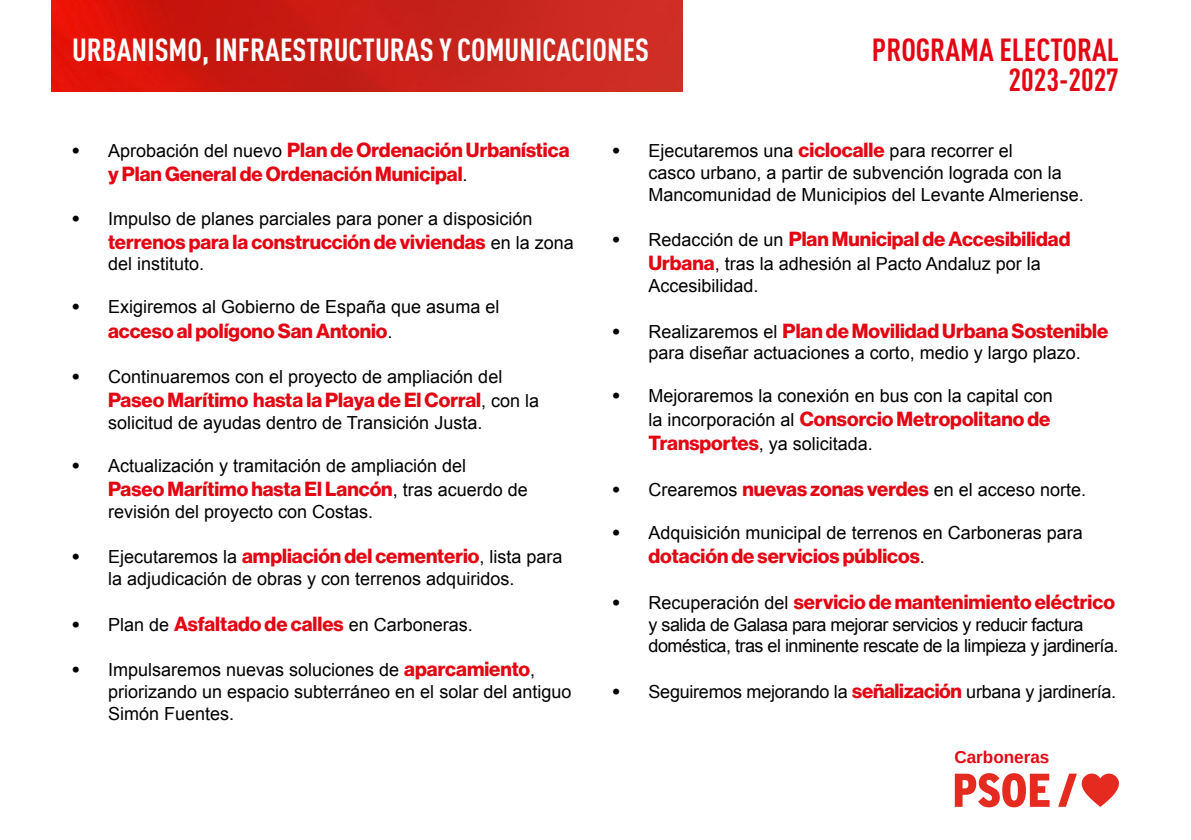
<style>
.page{position:relative;width:1191px;height:840px;background:#fff}
.page>*{position:absolute;margin:0;border:0;box-sizing:border-box;transform-origin:0 0}
.t1{font:700 31.6px "DIN Cond";color:#fff}
.t2{font:700 31.6px/30.6px "DIN Cond";color:#e30613;text-align:right}
.t3{font:20px/24px "N Haas Grotesk DS Pro 75 Bd";color:#e30613}
.t4{font:18px/21.6px "Arial";color:#000}
.t5{font:18px/21.6px "Arial";letter-spacing:-.03em;color:#000}
.t6{font:700 17.2px "Arimo";color:#e30613}
.s1{color:#000}
.s2{font-family:"Arial";font-size:18px;color:#000}
.s3{font-family:"N Haas Grotesk DS Pro 75 Bd";font-size:20px}
.s4{font-family:"N Haas Grotesk DS Pro 75 Bd";font-size:20px;color:#e30613}
</style>
<div class="page">
<img style="left:51px;top:0;width:631px;height:92px">
<svg style="left:954px;top:773px;width:95px;height:33px"></svg>
<svg style="left:1058px;top:773px;width:61px;height:33px"></svg>
<h1 class="t1" style="left:72px;top:30px;width:578px">URBANISMO, INFRAESTRUCTURAS Y COMUNICACIONES</h1>
<h1 class="t2" style="left:872px;top:33px;width:248px">PROGRAMA ELECTORAL<br>2023-2027</h1>
<p class="t3" style="left:108px;top:138px;width:463px;text-indent:-36px"><span class="s1">•</span> <span class="s2">Aprobación del nuevo</span> Plan de Ordenación Urbanística y Plan General de Ordenación Municipal<span class="s2">.</span></p>
<p class="t4" style="left:72px;top:207px;width:462px"><span class="s3">•</span> Impulso de planes parciales para poner a disposición</p>
<p class="t3" style="left:108px;top:230px;width:467px">terrenos para la construcción de viviendas <span class="s2">en la zona</span></p>
<p class="t4" style="left:108px;top:253px;width:98px">del instituto.</p>
<p class="t4" style="left:72px;top:296px;width:429px"><span class="s3">•</span> Exigiremos al Gobierno de España que asuma el</p>
<p class="t3" style="left:108px;top:318px;width:286px">acceso al polígono San Antonio<span class="s2">.</span></p>
<p class="t4" style="left:72px;top:366px;width:432px"><span class="s3">•</span> Continuaremos con el proyecto de ampliación del</p>
<p class="t3" style="left:108px;top:388px;width:433px">Paseo Marítimo hasta la Playa de El Corral<span class="s2">, con la</span></p>
<p class="t4" style="left:108px;top:411px;width:376px">solicitud de ayudas dentro de Transición Justa.</p>
<p class="t4" style="left:72px;top:455px;width:396px"><span class="s3">•</span> Actualización y tramitación de ampliación del</p>
<p class="t3" style="left:108px;top:477px;width:421px">Paseo Marítimo hasta El Lancón<span class="s2">, tras acuerdo de</span></p>
<p class="t4" style="left:108px;top:500px;width:267px">revisión del proyecto con Costas.</p>
<p class="t4" style="left:108px;top:546px;width:456px;text-indent:-36px"><span class="s3">•</span> Ejecutaremos la <span class="s4">ampliación del cementerio</span>, lista para la adjudicación de obras y con terrenos adquiridos.</p>
<p class="t4" style="left:72px;top:613px;width:402px"><span class="s3">•</span> Plan de <span class="s4">Asfaltado de calles</span> en Carboneras.</p>
<p class="t4" style="left:108px;top:659px;width:465px;text-indent:-36px"><span class="s3">•</span> Impulsaremos nuevas soluciones de <span class="s4">aparcamiento</span>, priorizando un espacio subterráneo en el solar del antiguo<br>Simón Fuentes.</p>
<p class="t4" style="left:648px;top:140px;width:437px;text-indent:-36px"><span class="s3">•</span> Ejecutaremos una <span class="s4">ciclocalle</span> para recorrer el<br>casco urbano, a partir de subvención lograda con la<br>Mancomunidad de Municipios del Levante Almeriense.</p>
<p class="t3" style="left:612px;top:227px;width:459px"><span class="s1">•</span> <span class="s2">Redacción de un</span> Plan Municipal de Accesibilidad</p>
<p class="t4" style="left:648px;top:253px;width:394px"><span class="s4">Urbana</span>, tras la adhesión al Pacto Andaluz por la<br>Accesibilidad.</p>
<p class="t3" style="left:612px;top:318px;width:497px"><span class="s1">•</span> <span class="s2">Realizaremos el</span> Plan de Movilidad Urbana Sostenible</p>
<p class="t4" style="left:648px;top:342px;width:434px">para diseñar actuaciones a corto, medio y largo plazo.</p>
<p class="t4" style="left:612px;top:385px;width:442px"><span class="s3">•</span> Mejoraremos la conexión en bus con la capital con</p>
<p class="t3" style="left:648px;top:407px;width:403px"><span class="s2">la incorporación al</span> Consorcio Metropolitano de</p>
<p class="t4" style="left:648px;top:433px;width:226px"><span class="s4">Transportes</span>, ya solicitada.</p>
<p class="t4" style="left:612px;top:479px;width:475px"><span class="s3">•</span> Crearemos <span class="s4">nuevas zonas verdes</span> en el acceso norte.</p>
<p class="t4" style="left:612px;top:522px;width:472px"><span class="s3">•</span> Adquisición municipal de terrenos en Carboneras para</p>
<p class="t3" style="left:648px;top:544px;width:278px">dotación de servicios públicos<span class="s2">.</span></p>
<p class="t3" style="left:612px;top:590px;width:504px"><span class="s1">•</span> <span class="s2">Recuperación del</span> servicio de mantenimiento eléctrico</p>
<p class="t5" style="left:648px;top:613px;width:471px">y salida de Galasa para mejorar servicios y reducir factura doméstica, tras el inminente rescate de la limpieza y jardinería.</p>
<p class="t4" style="left:612px;top:680px;width:505px"><span class="s3">•</span> Seguiremos mejorando la <span class="s4">señalización</span> urbana y jardinería.</p>
<p class="t6" style="left:954px;top:744px;width:97px">Carboneras</p>
</div>
